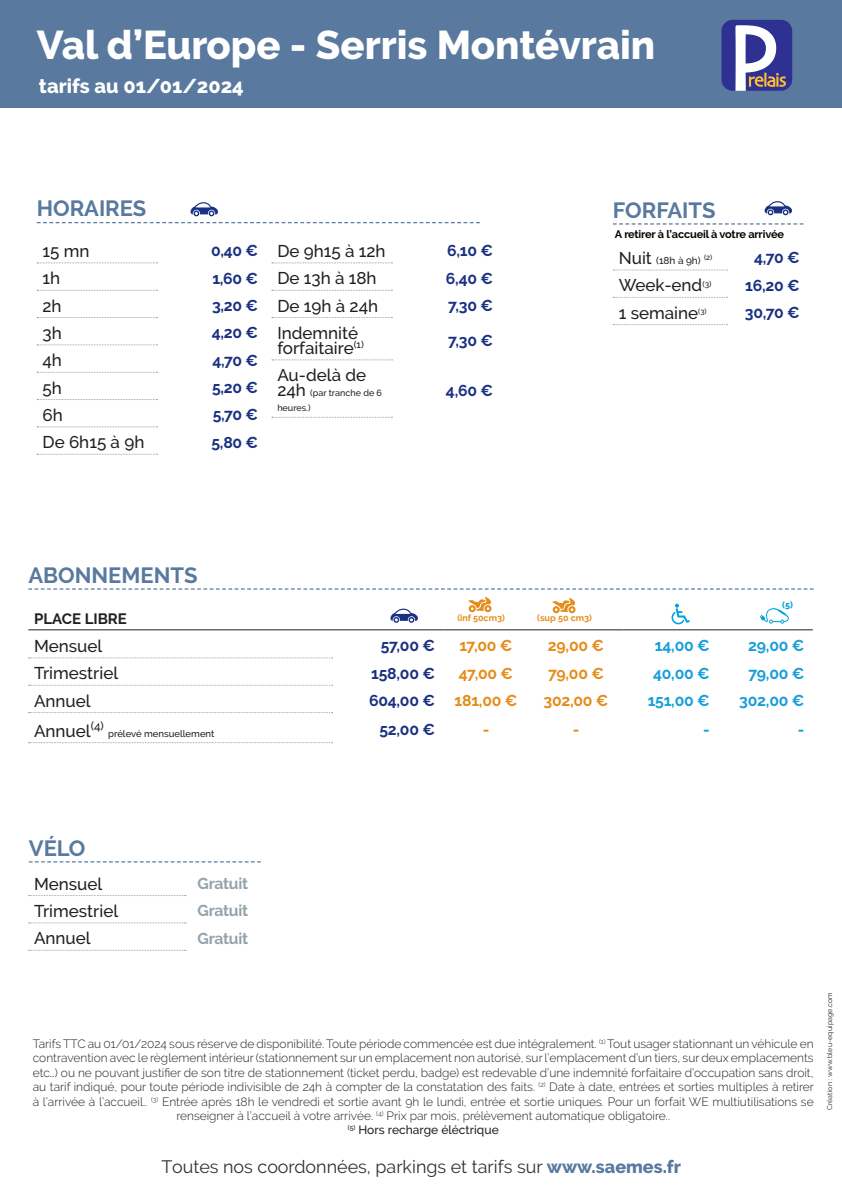
<style>
.page{position:relative;width:842px;height:1191px;background:#fff}
.page>*{position:absolute;margin:0;border:0;box-sizing:border-box;transform-origin:0 0}
.PARKING{font:800 40px "Raleway";color:#fff}
.CATEGORIE{font:700 22px "Raleway";color:#59799f}
.PARKING-2{font:800 20px "Raleway";color:#fff}
.t1{font:17.9px "Raleway";color:#2e3336}
.LIBELLE{font:500 17px/15px "Raleway";color:#231f20}
.PRIX_voiture{font:700 15.8px "Raleway";letter-spacing:-.015em;color:#1a3183}
.PRIX_moto{font:700 15.8px "Raleway";letter-spacing:-.015em;color:#e58c19}
.PRIX_moto-2{font:700 15.8px "Raleway";letter-spacing:-.015em;color:#189ed9}
.PRIX_velo{font:700 15.8px "Raleway";letter-spacing:-.015em;color:#94a2aa}
.SOUS-CATEGORIE{font:700 15px "Raleway";color:#231f20}
.Mentions_légales{font:300 12px/14.4px "Raleway";color:#231f20;text-align:center}
.Mentions_légales-2{font:500 12px "Raleway";color:#231f20}
.PRIX_velo-2{font:700 11px "Raleway";letter-spacing:-.015em;color:#040503}
.LIBELLE-2{font:500 10px "Raleway";color:#231f20}
.LIBELLE-3{font:500 9.5px "Raleway";color:#231f20}
.LIBELLE-4{font:500 9px/15px "Raleway";color:#231f20}
.t2{font:700 9px "Raleway";color:#e58c19}
.Mentions_légales-3{font:800 8.7px "Raleway";color:#00a1dd}
.LIBELLE-5{font:500 7.6px "Raleway";color:#231f20}
.t3{font:7px "Raleway";letter-spacing:.02em;color:#231f20}
.s1{font-size:17px}
.s2{font-weight:800;color:#59799f}
</style>
<div class="page">
<div style="left:0;top:0;width:842px;height:108px;background:#59799f"></div>
<svg style="left:613px;top:223px;width:190px;height:1px"></svg>
<svg style="left:765px;top:201px;width:27px;height:14px"></svg>
<svg style="left:613px;top:270px;width:114px;height:1px"></svg>
<svg style="left:613px;top:297px;width:114px;height:1px"></svg>
<svg style="left:613px;top:324px;width:114px;height:1px"></svg>
<svg style="left:28px;top:588px;width:786px;height:1px"></svg>
<svg style="left:37px;top:222px;width:443px;height:1px"></svg>
<svg style="left:191px;top:202px;width:27px;height:14px"></svg>
<hr style="left:28px;top:629px;width:304px;height:1px;background:#231f20">
<hr style="left:332px;top:629px;width:111px;height:1px;background:#231f20">
<hr style="left:443px;top:629px;width:94px;height:1px;background:#231f20">
<hr style="left:537px;top:629px;width:86px;height:1px;background:#231f20">
<hr style="left:623px;top:629px;width:95px;height:1px;background:#231f20">
<hr style="left:718px;top:629px;width:95px;height:1px;background:#231f20">
<svg style="left:29px;top:657px;width:304px;height:1px"></svg>
<svg style="left:29px;top:685px;width:304px;height:1px"></svg>
<svg style="left:29px;top:712px;width:304px;height:1px"></svg>
<svg style="left:29px;top:742px;width:304px;height:1px"></svg>
<svg style="left:552px;top:598px;width:24px;height:15px"></svg>
<svg style="left:671px;top:603px;width:19px;height:21px"></svg>
<svg style="left:760px;top:608px;width:29px;height:15px"></svg>
<svg style="left:37px;top:263px;width:121px;height:1px"></svg>
<svg style="left:37px;top:290px;width:121px;height:1px"></svg>
<svg style="left:37px;top:317px;width:121px;height:1px"></svg>
<svg style="left:37px;top:345px;width:121px;height:1px"></svg>
<svg style="left:37px;top:372px;width:121px;height:1px"></svg>
<svg style="left:37px;top:399px;width:121px;height:1px"></svg>
<svg style="left:37px;top:426px;width:121px;height:1px"></svg>
<svg style="left:37px;top:454px;width:121px;height:1px"></svg>
<svg style="left:272px;top:263px;width:120px;height:1px"></svg>
<svg style="left:272px;top:290px;width:120px;height:1px"></svg>
<svg style="left:272px;top:317px;width:120px;height:1px"></svg>
<svg style="left:272px;top:360px;width:120px;height:1px"></svg>
<svg style="left:272px;top:417px;width:120px;height:1px"></svg>
<svg style="left:721px;top:20px;width:71px;height:71px;background:#706fab"></svg>
<svg style="left:468px;top:597px;width:24px;height:15px"></svg>
<svg style="left:390px;top:608px;width:28px;height:15px"></svg>
<svg style="left:29px;top:895px;width:157px;height:1px"></svg>
<svg style="left:29px;top:922px;width:157px;height:1px"></svg>
<svg style="left:29px;top:950px;width:157px;height:1px"></svg>
<svg style="left:29px;top:861px;width:232px;height:1px"></svg>
<p class="PARKING" style="left:37px;top:23px;width:620px">Val d’Europe - Serris Montévrain</p>
<p class="PARKING-2" style="left:39px;top:75px;width:206px">tarifs au 01/01/2024</p>
<p class="CATEGORIE" style="left:37px;top:196px;width:111px">HORAIRES</p>
<p class="LIBELLE" style="left:42px;top:243px;width:49px">15 mn</p>
<p class="PRIX_voiture" style="left:211px;top:242px;width:49px">0,40 €</p>
<p class="LIBELLE" style="left:42px;top:271px;width:19px">1h</p>
<p class="PRIX_voiture" style="left:212px;top:269px;width:47px">1,60 €</p>
<p class="LIBELLE" style="left:42px;top:298px;width:21px">2h</p>
<p class="PRIX_voiture" style="left:212px;top:296px;width:48px">3,20 €</p>
<p class="LIBELLE" style="left:42px;top:325px;width:21px">3h</p>
<p class="PRIX_voiture" style="left:212px;top:324px;width:48px">4,20 €</p>
<p class="LIBELLE" style="left:42px;top:353px;width:21px">4h</p>
<p class="PRIX_voiture" style="left:213px;top:351px;width:47px">4,70 €</p>
<p class="LIBELLE" style="left:42px;top:380px;width:21px">5h</p>
<p class="PRIX_voiture" style="left:212px;top:378px;width:48px">5,20 €</p>
<p class="LIBELLE" style="left:42px;top:407px;width:22px">6h</p>
<p class="PRIX_voiture" style="left:213px;top:406px;width:47px">5,70 €</p>
<p class="LIBELLE" style="left:42px;top:435px;width:103px">De 6h15 à 9h</p>
<p class="PRIX_voiture" style="left:211px;top:433px;width:48px">5,80 €</p>
<p class="LIBELLE" style="left:277px;top:243px;width:110px">De 9h15 à 12h</p>
<p class="PRIX_voiture" style="left:447px;top:242px;width:47px">6,10 €</p>
<p class="LIBELLE" style="left:277px;top:271px;width:101px">De 13h à 18h</p>
<p class="PRIX_voiture" style="left:446px;top:269px;width:49px">6,40 €</p>
<p class="LIBELLE" style="left:277px;top:298px;width:102px">De 19h à 24h</p>
<p class="PRIX_voiture" style="left:448px;top:296px;width:46px">7,30 €</p>
<p class="LIBELLE" style="left:277px;top:325px;width:88px">Indemnité forfaitaire<sup>(1)</sup></p>
<p class="PRIX_voiture" style="left:448px;top:331px;width:46px">7,30 €</p>
<p class="LIBELLE" style="left:277px;top:368px;width:90px">Au-delà de</p>
<p class="LIBELLE-4" style="left:277px;top:386px;width:106px"><span class="s1">24h</span> (par tranche de 6 heures.)</p>
<p class="PRIX_voiture" style="left:446px;top:381px;width:49px">4,60 €</p>
<p class="CATEGORIE" style="left:613px;top:197px;width:104px">FORFAITS</p>
<p class="PRIX_velo-2" style="left:615px;top:228px;width:171px">A retirer à l’accueil à votre arrivée</p>
<p class="LIBELLE-2" style="left:619px;top:255px;width:95px"><span class="s1">Nuit</span> (18h à 9h) <sup>(2)</sup></p>
<p class="PRIX_voiture" style="left:754px;top:249px;width:47px">4,70 €</p>
<p class="LIBELLE" style="left:619px;top:278px;width:94px">Week-end<sup>(3)</sup></p>
<p class="PRIX_voiture" style="left:745px;top:276px;width:56px">16,20 €</p>
<p class="LIBELLE" style="left:619px;top:305px;width:81px">1 semaine</p>
<p class="LIBELLE-5" style="left:698px;top:307px;width:10px">(3)</p>
<p class="PRIX_voiture" style="left:745px;top:303px;width:56px">30,70 €</p>
<p class="CATEGORIE" style="left:28px;top:562px;width:171px">ABONNEMENTS</p>
<p class="Mentions_légales-3" style="left:782px;top:599px;width:12px">(5)</p>
<p class="SOUS-CATEGORIE" style="left:34px;top:610px;width:94px">PLACE LIBRE</p>
<p class="t2" style="left:457px;top:613px;width:49px">(inf 50cm3)</p>
<p class="t2" style="left:537px;top:613px;width:56px">(sup 50 cm3)</p>
<p class="LIBELLE" style="left:34px;top:638px;width:70px">Mensuel</p>
<p class="PRIX_voiture" style="left:381px;top:637px;width:56px">57,00 €</p>
<p class="PRIX_moto" style="left:459px;top:637px;width:55px">17,00 €</p>
<p class="PRIX_moto" style="left:548px;top:637px;width:58px">29,00 €</p>
<p class="PRIX_moto-2" style="left:655px;top:637px;width:56px">14,00 €</p>
<p class="PRIX_moto-2" style="left:748px;top:637px;width:58px">29,00 €</p>
<p class="LIBELLE" style="left:34px;top:666px;width:86px">Trimestriel</p>
<p class="PRIX_voiture" style="left:371px;top:664px;width:65px">158,00 €</p>
<p class="PRIX_moto" style="left:459px;top:664px;width:56px">47,00 €</p>
<p class="PRIX_moto" style="left:548px;top:664px;width:57px">79,00 €</p>
<p class="PRIX_moto-2" style="left:653px;top:664px;width:58px">40,00 €</p>
<p class="PRIX_moto-2" style="left:748px;top:664px;width:57px">79,00 €</p>
<p class="LIBELLE" style="left:34px;top:693px;width:58px">Annuel</p>
<p class="PRIX_voiture" style="left:369px;top:691px;width:67px">604,00 €</p>
<p class="PRIX_moto" style="left:455px;top:691px;width:64px">181,00 €</p>
<p class="PRIX_moto" style="left:543px;top:691px;width:67px">302,00 €</p>
<p class="PRIX_moto-2" style="left:648px;top:691px;width:63px">151,00 €</p>
<p class="PRIX_moto-2" style="left:739px;top:691px;width:67px">302,00 €</p>
<p class="LIBELLE" style="left:34px;top:723px;width:71px">Annuel<sup>(4)</sup></p>
<p class="LIBELLE-3" style="left:108px;top:728px;width:108px">prélevé mensuellement</p>
<p class="PRIX_voiture" style="left:379px;top:720px;width:57px">52,00 €</p>
<p class="PRIX_moto" style="left:483px;top:720px;width:8px">-</p>
<p class="PRIX_moto" style="left:573px;top:720px;width:8px">-</p>
<p class="PRIX_moto-2" style="left:703px;top:720px;width:8px">-</p>
<p class="PRIX_moto-2" style="left:798px;top:720px;width:8px">-</p>
<p class="CATEGORIE" style="left:29px;top:835px;width:58px">VÉLO</p>
<p class="LIBELLE" style="left:34px;top:876px;width:70px">Mensuel</p>
<p class="PRIX_velo" style="left:197px;top:874px;width:52px">Gratuit</p>
<p class="LIBELLE" style="left:34px;top:903px;width:86px">Trimestriel</p>
<p class="PRIX_velo" style="left:197px;top:902px;width:52px">Gratuit</p>
<p class="LIBELLE" style="left:34px;top:931px;width:58px">Annuel</p>
<p class="PRIX_velo" style="left:197px;top:929px;width:52px">Gratuit</p>
<p class="Mentions_légales" style="left:33px;top:1036px;width:783px">Tarifs TTC au 01/01/2024 sous réserve de disponibilité. Toute période commencée est due intégralement. <sup>(1)</sup> Tout usager stationnant un véhicule en contravention avec le règlement intérieur (stationnement sur un emplacement non autorisé, sur l’emplacement d’un tiers, sur deux emplacements etc…) ou ne pouvant justifier de son titre de stationnement (ticket perdu, badge) est redevable d’une indemnité forfaitaire d’occupation sans droit, au tarif indiqué, pour toute période indivisible de 24h à compter de la constatation des faits. <sup>(2)</sup> Date à date, entrées et sorties multiples à retirer à l’arrivée à l’accueil.. <sup>(3)</sup> Entrée après 18h le vendredi et sortie avant 9h le lundi, entrée et sortie uniques. Pour un forfait WE multiutilisations se renseigner à l’accueil à votre arrivée. <sup>(4)</sup> Prix par mois, prélèvement automatique obligatoire..</p>
<p class="Mentions_légales-2" style="left:348px;top:1123px;width:153px"><sup>(5)</sup> Hors recharge éléctrique</p>
<h3 class="t1" style="left:161px;top:1156px;width:521px">Toutes nos coordonnées, parkings et tarifs sur <span class="s2">www.saemes.fr</span></h3>
<p class="t3" style="left:826px;top:1110px;width:120px;rotate:-90deg">Création : www.bleu-equipage.com</p>
</div>
